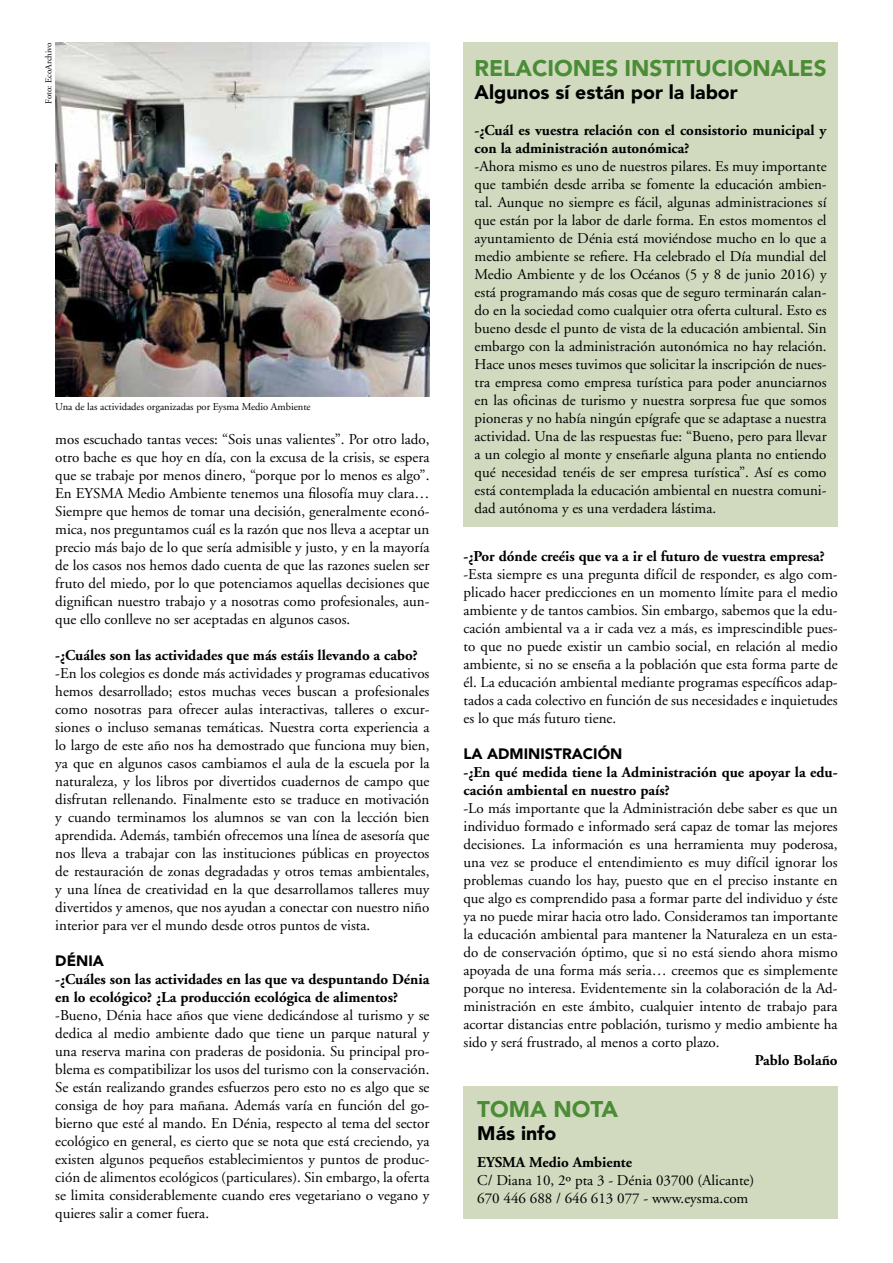
<style>
.page{position:relative;width:893px;height:1263px;background:#fff}
.page>*{position:absolute;margin:0;border:0;box-sizing:border-box;transform-origin:0 0}
.t1{font:900 22.5px "Avenir";color:#4b8c36}
.t2{font:900 19.5px "Avenir";color:#000}
.t3{font:15px/18px "Adobe Garamond";color:#000;text-align:justify}
.t4{font:700 15px/18px "Adobe Garamond";color:#000}
.t5{font:900 15px "Avenir";color:#000}
.t6{font:10.5px "Adobe Garamond";color:#000}
.t7{font:9px "Adobe Garamond";color:#000}
</style>
<div class="page">
<div style="left:463px;top:43px;width:375px;height:484px;background:#d1dabf"></div>
<div style="left:463px;top:1086px;width:375px;height:132px;background:#d1dabf"></div>
<img style="left:55px;top:43px;width:374px;height:353px">
<p class="t7" style="left:44px;top:104px;width:63px;rotate:-90deg">Foto: EcoArchivo</p>
<p class="t6" style="left:55px;top:401px;width:257px">Una de las actividades organizadas por Eysma Medio Ambiente</p>
<p class="t3" style="left:55px;top:431px;width:376px">mos escuchado tantas veces: “Sois unas valientes”. Por otro lado, otro bache es que hoy en día, con la excusa de la crisis, se espera que se trabaje por menos dinero, “porque por lo menos es algo”.<br>En EYSMA Medio Ambiente tenemos una filosofía muy clara… Siempre que hemos de tomar una decisión, generalmente econó&shy;mica, nos preguntamos cuál es la razón que nos lleva a aceptar un precio más bajo de lo que sería admisible y justo, y en la mayoría de los casos nos hemos dado cuenta de que las razones suelen ser fruto del miedo, por lo que potenciamos aquellas decisiones que dignifican nuestro trabajo y a nosotras como profesionales, aun&shy;que ello conlleve no ser aceptadas en algunos casos.</p>
<p class="t4" style="left:55px;top:647px;width:364px">-¿Cuáles son las actividades que más estáis llevando a cabo?</p>
<p class="t3" style="left:55px;top:665px;width:376px">-En los colegios es donde más actividades y programas educativos hemos desarrollado; estos muchas veces buscan a profesionales como nosotras para ofrecer aulas interactivas, talleres o excur&shy;siones o incluso semanas temáticas. Nuestra corta experiencia a lo largo de este año nos ha demostrado que funciona muy bien, ya que en algunos casos cambiamos el aula de la escuela por la naturaleza, y los libros por divertidos cuadernos de campo que disfrutan rellenando. Finalmente esto se traduce en motivación y cuando terminamos los alumnos se van con la lección bien aprendida. Además, también ofrecemos una línea de asesoría que nos lleva a trabajar con las instituciones públicas en proyectos de restauración de zonas degradadas y otros temas ambientales, y una línea de creatividad en la que desarrollamos talleres muy divertidos y amenos, que nos ayudan a conectar con nuestro niño interior para ver el mundo desde otros puntos de vista.</p>
<p class="t5" style="left:55px;top:952px;width:50px">DÉNIA</p>
<p class="t4" style="left:55px;top:971px;width:376px">-¿Cuáles son las actividades en las que va despuntando Dénia en lo ecológico? ¿La producción ecológica de alimentos?</p>
<p class="t3" style="left:55px;top:1007px;width:376px">-Bueno, Dénia hace años que viene dedicándose al turismo y se dedica al medio ambiente dado que tiene un parque natural y una reserva marina con praderas de posidonia. Su principal pro&shy;blema es compatibilizar los usos del turismo con la conservación.<br>Se están realizando grandes esfuerzos pero esto no es algo que se consiga de hoy para mañana. Además varía en función del go&shy;bierno que esté al mando. En Dénia, respecto al tema del sector ecológico en general, es cierto que se nota que está creciendo, ya existen algunos pequeños establecimientos y puntos de produc&shy;ción de alimentos ecológicos (particulares). Sin embargo, la oferta se limita considerablemente cuando eres vegetariano o vegano y quieres salir a comer fuera.</p>
<h1 class="t1" style="left:475px;top:54px;width:354px">RELACIONES INSTITUCIONALES</h1>
<h2 class="t2" style="left:475px;top:80px;width:265px">Algunos sí están por la labor</h2>
<p class="t4" style="left:475px;top:122px;width:354px">-¿Cuál es vuestra relación con el consistorio municipal y con la administración autonómica?</p>
<p class="t3" style="left:475px;top:158px;width:354px">-Ahora mismo es uno de nuestros pilares. Es muy importante que también desde arriba se fomente la educación ambien&shy;tal. Aunque no siempre es fácil, algunas administraciones sí que están por la labor de darle forma. En estos momentos el ayuntamiento de Dénia está moviéndose mucho en lo que a medio ambiente se refiere. Ha celebrado el Día mundial del Medio Ambiente y de los Océanos (5 y 8 de junio 2016) y está programando más cosas que de seguro terminarán calan&shy;do en la sociedad como cualquier otra oferta cultural. Esto es bueno desde el punto de vista de la educación ambiental. Sin embargo con la administración autonómica no hay relación.<br>Hace unos meses tuvimos que solicitar la inscripción de nues&shy;tra empresa como empresa turística para poder anunciarnos en las oficinas de turismo y nuestra sorpresa fue que somos pioneras y no había ningún epígrafe que se adaptase a nuestra actividad. Una de las respuestas fue: “Bueno, pero para llevar a un colegio al monte y enseñarle alguna planta no entiendo qué necesidad tenéis de ser empresa turística”. Así es como está contemplada la educación ambiental en nuestra comuni&shy;dad autónoma y es una verdadera lástima.</p>
<p class="t4" style="left:463px;top:547px;width:363px">-¿Por dónde creéis que va a ir el futuro de vuestra empresa?</p>
<p class="t3" style="left:463px;top:565px;width:376px">-Esta siempre es una pregunta difícil de responder, es algo com&shy;plicado hacer predicciones en un momento límite para el medio ambiente y de tantos cambios. Sin embargo, sabemos que la edu&shy;cación ambiental va a ir cada vez a más, es imprescindible pues&shy;to que no puede existir un cambio social, en relación al medio ambiente, si no se enseña a la población que esta forma parte de él. La educación ambiental mediante programas específicos adap&shy;tados a cada colectivo en función de sus necesidades e inquietudes es lo que más futuro tiene.</p>
<p class="t5" style="left:463px;top:744px;width:160px">LA ADMINISTRACIÓN</p>
<p class="t4" style="left:463px;top:763px;width:376px">-¿En qué medida tiene la Administración que apoyar la edu&shy;cación ambiental en nuestro país?</p>
<p class="t3" style="left:463px;top:799px;width:376px">-Lo más importante que la Administración debe saber es que un individuo formado e informado será capaz de tomar las mejores decisiones. La información es una herramienta muy poderosa, una vez se produce el entendimiento es muy difícil ignorar los problemas cuando los hay, puesto que en el preciso instante en que algo es comprendido pasa a formar parte del individuo y éste ya no puede mirar hacia otro lado. Consideramos tan importante la educación ambiental para mantener la Naturaleza en un esta&shy;do de conservación óptimo, que si no está siendo ahora mismo apoyada de una forma más seria… creemos que es simplemente porque no interesa. Evidentemente sin la colaboración de la Ad&shy;ministración en este ámbito, cualquier intento de trabajo para acortar distancias entre población, turismo y medio ambiente ha sido y será frustrado, al menos a corto plazo.</p>
<p class="t4" style="left:755px;top:1051px;width:84px">Pablo Bolaño</p>
<h1 class="t1" style="left:477px;top:1095px;width:142px">TOMA NOTA</h1>
<h2 class="t2" style="left:477px;top:1122px;width:81px">Más info</h2>
<p class="t4" style="left:477px;top:1153px;width:156px">EYSMA Medio Ambiente</p>
<p class="t3" style="left:477px;top:1171px;width:279px">C/ Diana 10, 2º pta 3 - Dénia 03700 (Alicante)<br>670 446 688 / 646 613 077 - www.eysma.com</p>
</div>
